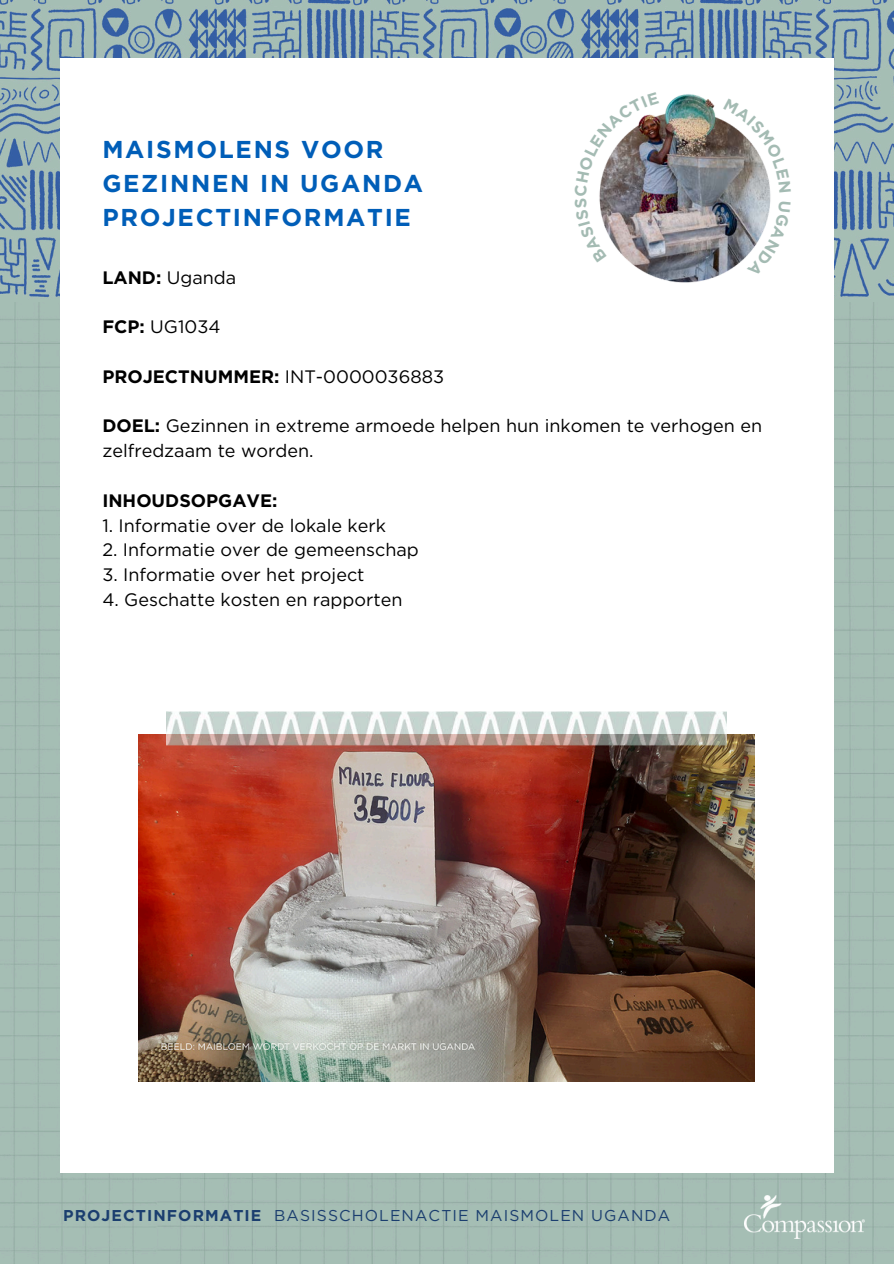
<style>
.page{position:relative;width:894px;height:1264px;background:#fff}
.page>*{position:absolute;margin:0;border:0;box-sizing:border-box;transform-origin:0 0}
.t1{font:700 24.45px/33.8px "Gotham";letter-spacing:.07em;color:#005eb8}
.t2{font:18px/24.8px "Gotham";color:#000}
.t3{font:700 18px "Gotham";color:#000}
.t4{font:15.6px "Gotham";letter-spacing:.07em;color:#1b3e6f}
.s1{font-weight:700}
.s2{font-weight:400}
</style>
<div class="page">
<img style="left:0;top:301px;width:893px;height:962px">
<img style="left:0;top:0;width:893px;height:301px">
<div style="left:60px;top:59px;width:773px;height:1113px;background:#fff"></div>
<img style="left:630px;top:94px;width:141px;height:189px">
<img style="left:744px;top:1195px;width:120px;height:43px">
<img style="left:139px;top:734px;width:615px;height:347px">
<img style="left:167px;top:711px;width:559px;height:74px">
<img style="left:599px;top:94px;width:60px;height:168px">
<svg style="left:723px;top:98px;width:48px;height:94px"></svg>
<svg style="left:746px;top:201px;width:25px;height:76px"></svg>
<h1 class="t1" style="left:102px;top:133px;width:322px">MAISMOLENS VOOR<br>GEZINNEN IN UGANDA<br>PROJECTINFORMATIE</h1>
<p class="t2" style="left:102px;top:265px;width:135px"><span class="s1">LAND:</span> Uganda</p>
<p class="t2" style="left:102px;top:314px;width:120px"><span class="s1">FCP:</span> UG1034</p>
<p class="t3" style="left:102px;top:365px;width:343px">PROJECTNUMMER: <span class="s2">INT-0000036883</span></p>
<p class="t2" style="left:102px;top:413px;width:661px"><span class="s1">DOEL:</span> Gezinnen in extreme armoede helpen hun inkomen te verhogen en zelfredzaam te worden.</p>
<p class="t3" style="left:102px;top:489px;width:176px">INHOUDSOPGAVE:</p>
<p class="t2" style="left:102px;top:512px;width:285px">1. Informatie over de lokale kerk</p>
<p class="t2" style="left:102px;top:537px;width:318px">2. Informatie over de gemeenschap</p>
<p class="t2" style="left:102px;top:562px;width:263px">3. Informatie over het project</p>
<p class="t2" style="left:102px;top:587px;width:301px">4. Geschatte kosten en rapporten</p>
<p class="t4" style="left:63px;top:1206px;width:608px"><span class="s1">PROJECTINFORMATIE</span> BASISSCHOLENACTIE MAISMOLEN UGANDA</p>
</div>
